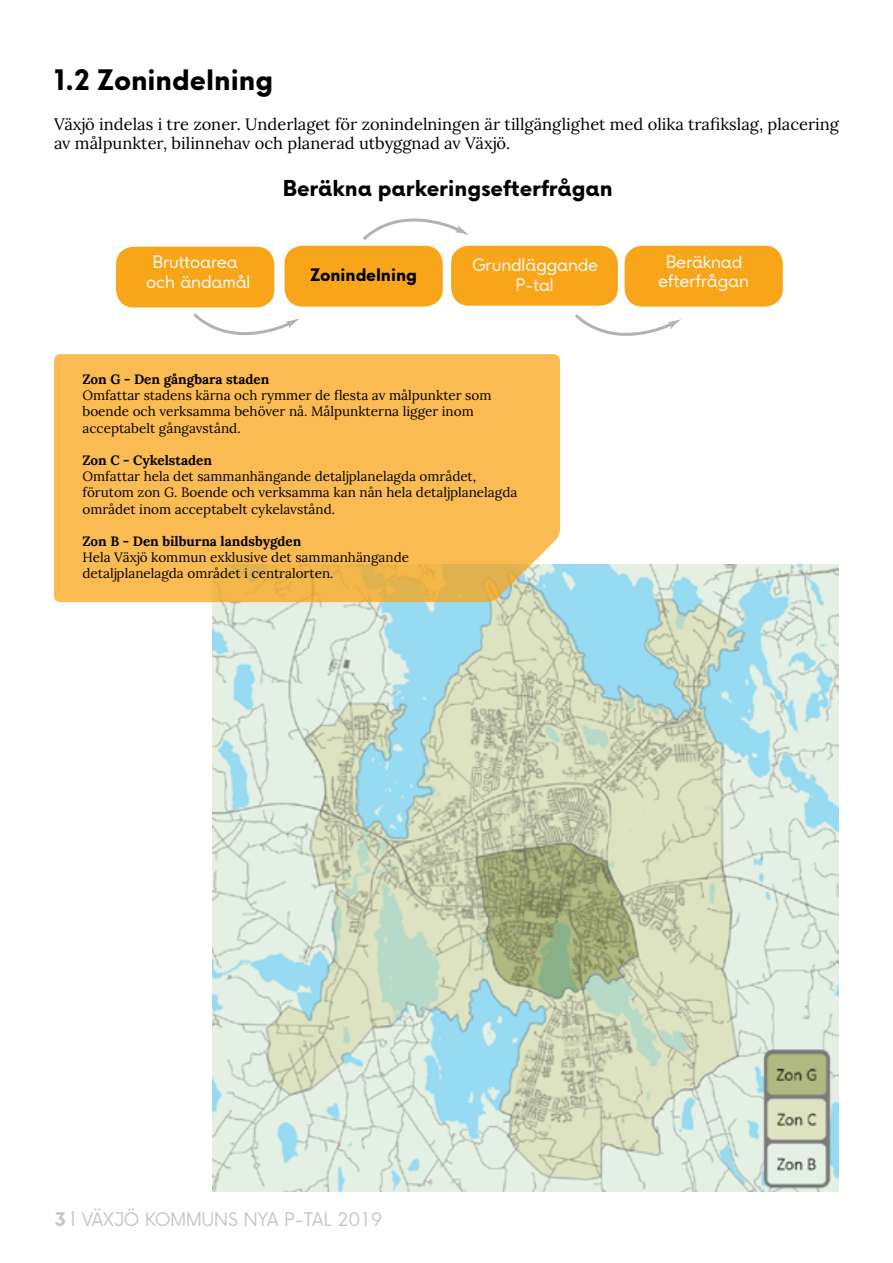
<style>
.page{position:relative;width:893px;height:1263px;background:#fff}
.page>*{position:absolute;margin:0;border:0;box-sizing:border-box;transform-origin:0 0}
.t1{font:700 27px "Vaxjo Now";letter-spacing:-.005em;color:#000}
.t2{font:700 21px "Vaxjo Now";color:#000}
.t3{font:18px "Vaxjo Now";color:#c6c6c6}
.t4{font:16.5px/19.8px "Lora";color:#000}
.t5{font:16.5px/19.8px "Vaxjo Now";letter-spacing:-.01em;color:#fff;text-align:center}
.t6{font:700 16.5px "Vaxjo Now";color:#000}
.t7{font:13.5px/16.2px "Lora";color:#000}
.t8{font:700 13.5px "Lora";color:#000}
.s1{font-weight:700}
.s2{font-size:19.5px}
</style>
<div class="page">
<div style="left:116px;top:247px;width:158px;height:60px;background:#f9a519;border-radius:18px"></div>
<div style="left:284px;top:246px;width:159px;height:61px;background:#f9a519;border-radius:18px"></div>
<div style="left:451px;top:246px;width:167px;height:60px;background:#f9a519;border-radius:18px"></div>
<div style="left:625px;top:246px;width:158px;height:61px;background:#f9a519;border-radius:18px"></div>
<svg style="left:193px;top:313px;width:106px;height:22px"></svg>
<svg style="left:575px;top:314px;width:105px;height:22px"></svg>
<svg style="left:363px;top:219px;width:105px;height:21px"></svg>
<img style="left:213px;top:565px;width:626px;height:626px">
<svg style="left:54px;top:354px;width:506px;height:248px;background:#f7bb54"></svg>
<h1 class="t1" style="left:54px;top:61px;width:221px">1.2 Zonindelning</h1>
<p class="t4" style="left:54px;top:113px;width:786px">Växjö indelas i tre zoner. Underlaget för zonindelningen är tillgänglighet med olika trafikslag, placering av målpunkter, bilinnehav och planerad utbyggnad av Växjö.</p>
<p class="t5" style="left:146px;top:252px;width:106px">Bruttoarea och ändamål</p>
<h2 class="t2" style="left:283px;top:174px;width:331px">Beräkna parkeringsefterfrågan</h2>
<p class="t6" style="left:310px;top:263px;width:108px">Zonindelning</p>
<p class="t5" style="left:472px;top:255px;width:127px">Grundläggande<br>P-tal</p>
<p class="t5" style="left:658px;top:252px;width:92px">Beräknad efterfrågan</p>
<p class="t8" style="left:83px;top:370px;width:188px">Zon G - Den gångbara staden</p>
<p class="t7" style="left:83px;top:386px;width:410px">Omfattar stadens kärna och rymmer de flesta av målpunkter som boende och verksamma behöver nå. Målpunkterna ligger inom acceptabelt gångavstånd.</p>
<p class="t8" style="left:83px;top:451px;width:131px">Zon C - Cykelstaden</p>
<p class="t7" style="left:83px;top:467px;width:436px">Omfattar hela det sammanhängande detaljplanelagda området, förutom zon G. Boende och verksamma kan nån hela detaljplanelagda området inom acceptabelt cykelavstånd.</p>
<p class="t8" style="left:83px;top:532px;width:220px">Zon B - Den bilburna landsbygden</p>
<p class="t7" style="left:83px;top:548px;width:328px">Hela Växjö kommun exklusive det sammanhängande detaljplanelagda området i centralorten.</p>
<h3 class="t3" style="left:54px;top:1207px;width:330px"><span class="s1">3</span> <span class="s2">I</span> VÄXJÖ KOMMUNS NYA P-TAL 2019</h3>
</div>
